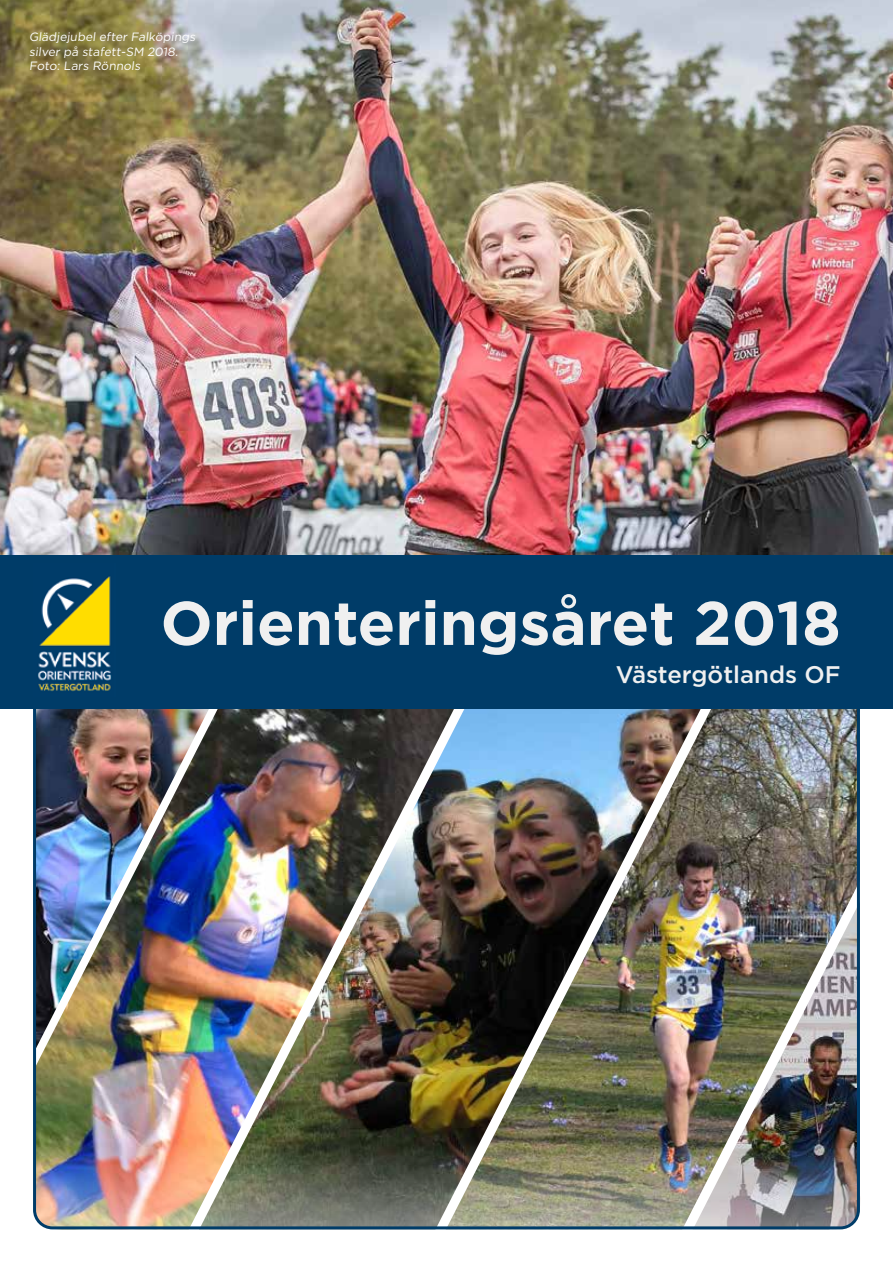
<style>
.page{position:relative;width:893px;height:1263px;background:#fff}
.page>*{position:absolute;margin:0;border:0;box-sizing:border-box;transform-origin:0 0}
.t1{font:700 61.5px "Gotham";color:#f0f0f0}
.t2{font:500 24px "Gotham";color:#f0f0f0}
.t3{font:12px/14.4px "Gotham";color:#fff}
</style>
<div class="page">
<img style="left:0;top:0;width:893px;height:555px">
<img style="left:0;top:708px;width:893px;height:522px">
<div style="left:0;top:555px;width:893px;height:153px;background:#003c68"></div>
<div style="left:33px;top:665px;width:827px;height:564px;border:3px solid #003c68;border-radius:18px"></div>
<img style="left:34px;top:576px;width:81px;height:120px">
<p class="t3" style="left:29px;top:29px;width:170px">Glädjejubel efter Falköpings silver på stafett-SM 2018.<br>Foto: Lars Rönnols</p>
<h1 class="t1" style="left:160px;top:582px;width:682px">Orienteringsåret 2018</h1>
<h2 class="t2" style="left:616px;top:658px;width:226px">Västergötlands OF</h2>
</div>
